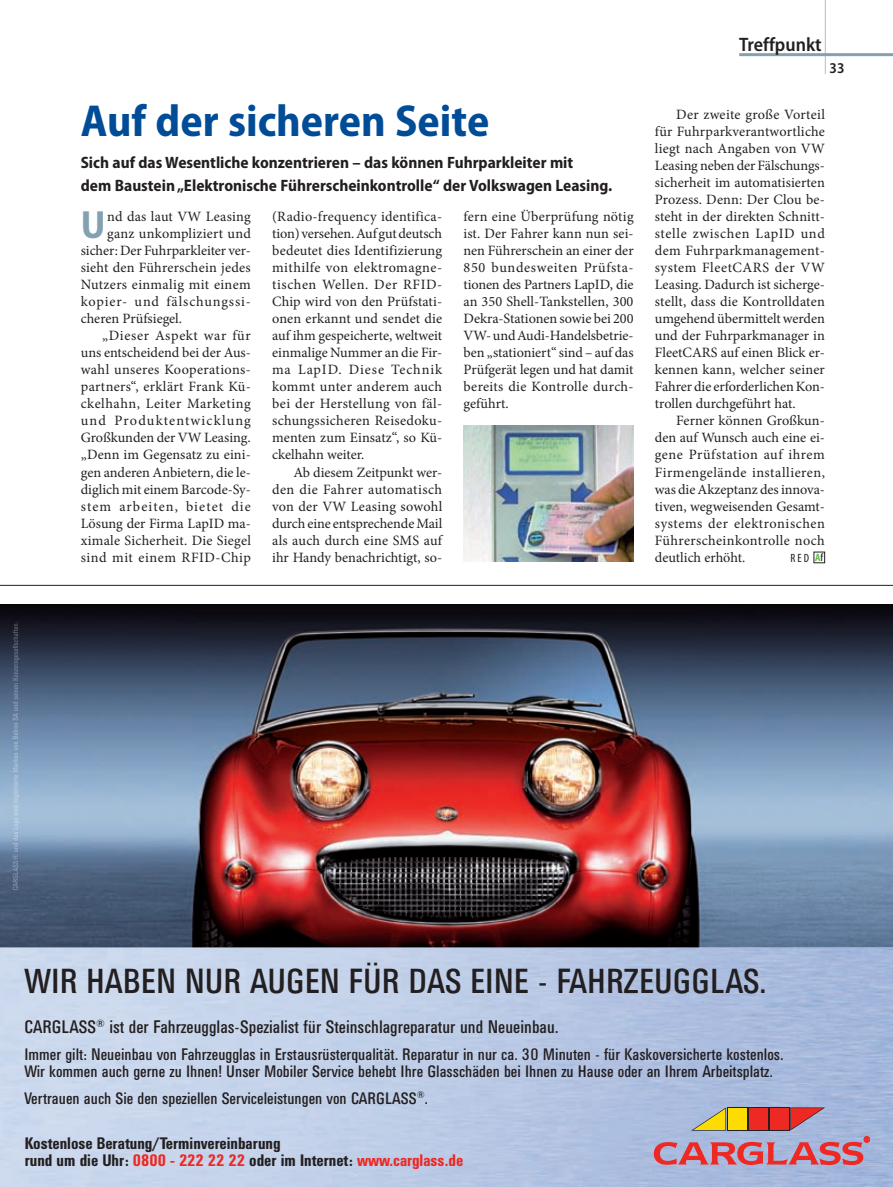
<style>
.page{position:relative;width:893px;height:1187px;background:#fff}
.page>*{position:absolute;margin:0;border:0;box-sizing:border-box;transform-origin:0 0}
.t1{font:700 semi-condensed 45px "Myriad Pro";color:#014c97}
.t2{font:700 semi-condensed 39.45px "Myriad Pro";color:#83a1b0}
.t3{font:34.5px "Univers Condensed BQ";color:#231f20}
.t4{font:600 semi-condensed 19.5px "Myriad Pro";color:#231f20}
.t5{font:18px "Univers Condensed BQ";color:#231f20}
.t6{font:16.5px/16.5px "Univers Condensed BQ";color:#231f20}
.t7{font:700 semi-condensed 16.5px/22.5px "Myriad Pro";color:#231f20}
.t8{font:700 16.5px/16.5px "Univers Condensed BQ";color:#231f20}
.t9{font:600 semi-condensed 15px "Myriad Pro";color:#231f20}
.t10{font:14.25px/17px "Minion Pro";letter-spacing:.01em;color:#231f20;text-align:justify}
.t11{font:14.25px "Minion Pro";letter-spacing:.035em;color:#231f20}
.t12{font:14.25px "Minion Pro";letter-spacing:.06em;color:#231f20}
.t13{font:14.25px "Minion Pro";letter-spacing:.075em;color:#231f20}
.t14{font:14.25px "Minion Pro";letter-spacing:.08em;color:#231f20}
.t15{font:14.25px "Minion Pro";letter-spacing:.045em;color:#231f20}
.t16{font:condensed 12px "Myriad Pro";color:#231f20}
.s1{font-family:"Meta OT";font-weight:700;font-stretch:normal;font-size:10.5px;color:#60b745}
.s2{font-family:"Meta OT";font-weight:500;font-stretch:normal;font-size:10.5px}
.s3{color:#ee2823}
</style>
<div class="page">
<hr style="left:825px;top:0;width:1px;height:74px;background:#b1bec6">
<hr style="left:739px;top:53px;width:154px;height:3px;background:#83a1b0">
<img style="left:0;top:947px;width:893px;height:239px">
<svg style="left:654px;top:1136px;width:216px;height:28px;background:#c08498"></svg>
<svg style="left:727px;top:1107px;width:20px;height:23px"></svg>
<div style="left:728px;top:1107px;width:18px;height:22px;background:#ffdc01"></div>
<svg style="left:691px;top:1107px;width:35px;height:23px"></svg>
<svg style="left:790px;top:1107px;width:35px;height:23px"></svg>
<svg style="left:769px;top:1107px;width:20px;height:23px"></svg>
<div style="left:770px;top:1107px;width:19px;height:22px;background:#ee2823"></div>
<svg style="left:748px;top:1107px;width:20px;height:23px"></svg>
<div style="left:749px;top:1107px;width:19px;height:22px;background:#ee2823"></div>
<img style="left:0;top:604px;width:893px;height:343px">
<img style="left:13px;top:621px;width:6px;height:268px">
<hr style="left:0;top:585px;width:893px;height:1px;background:#231f20">
<div style="left:814px;top:551px;width:11px;height:12px;border:1px solid #231f20"></div>
<img style="left:463px;top:425px;width:171px;height:136px">
<h1 class="t1" style="left:81px;top:96px;width:410px">Auf der sicheren Seite</h1>
<p class="t7" style="left:81px;top:152px;width:533px">Sich auf das Wesentliche konzentrieren – das können Fuhrparkleiter mit<br>dem Baustein „Elektronische Führerscheinkontrolle“ der Volkswagen Leasing.</p>
<h2 class="t2" style="left:81px;top:203px;width:26px">U</h2>
<p class="t10" style="left:107px;top:208px;width:145px">nd das laut VW Leasing</p>
<p class="t10" style="left:107px;top:225px;width:145px">ganz unkompliziert und</p>
<p class="t10" style="left:81px;top:242px;width:172px">sicher: Der Fuhrparkleiter ver-</p>
<p class="t10" style="left:81px;top:259px;width:171px">sieht den Führerschein jedes</p>
<p class="t10" style="left:81px;top:276px;width:171px">Nutzers einmalig mit einem</p>
<p class="t12" style="left:81px;top:292px;width:172px">kopier- und fälschungssi-</p>
<p class="t10" style="left:81px;top:310px;width:103px">cheren Prüfsiegel.</p>
<p class="t15" style="left:102px;top:326px;width:150px">„Dieser Aspekt war für</p>
<p class="t10" style="left:81px;top:344px;width:172px">uns entscheidend bei der Aus-</p>
<p class="t10" style="left:81px;top:361px;width:172px">wahl unseres Kooperations-</p>
<p class="t10" style="left:81px;top:378px;width:172px">partners“, erklärt Frank Kü-</p>
<p class="t11" style="left:81px;top:394px;width:171px">ckelhahn, Leiter Marketing</p>
<p class="t14" style="left:81px;top:411px;width:172px">und Produktentwicklung</p>
<p class="t10" style="left:81px;top:429px;width:172px">Großkunden der VW Leasing.</p>
<p class="t10" style="left:81px;top:446px;width:172px">„Denn im Gegensatz zu eini-</p>
<p class="t10" style="left:81px;top:463px;width:172px">gen anderen Anbietern, die le-</p>
<p class="t10" style="left:81px;top:480px;width:172px">diglich mit einem Barcode-Sy-</p>
<p class="t13" style="left:81px;top:496px;width:172px">stem arbeiten, bietet die</p>
<p class="t10" style="left:81px;top:514px;width:172px">Lösung der Firma LapID ma-</p>
<p class="t10" style="left:81px;top:531px;width:172px">ximale Sicherheit. Die Siegel</p>
<p class="t11" style="left:81px;top:547px;width:172px">sind mit einem RFID-Chip</p>
<p class="t10" style="left:272px;top:208px;width:172px">(Radio-frequency identifica&shy;tion) versehen. Auf gut deutsch bedeutet dies Identifizierung mithilfe von elektromagne&shy;tischen Wellen. Der RFID-Chip wird von den Prüfstati&shy;onen erkannt und sendet die auf ihm gespeicherte, weltweit einmalige Nummer an die Fir&shy;ma LapID. Diese Technik kommt unter anderem auch bei der Herstellung von fäl&shy;schungssicheren Reisedoku&shy;menten zum Einsatz“, so Kü&shy;ckelhahn weiter.</p>
<p class="t10" style="left:272px;top:463px;width:172px;text-indent:21px">Ab diesem Zeitpunkt wer&shy;den die Fahrer automatisch von der VW Leasing sowohl durch eine entsprechende Mail als auch durch eine SMS auf ihr Handy benachrichtigt, so-</p>
<p class="t10" style="left:463px;top:208px;width:172px">fern eine Überprüfung nötig ist. Der Fahrer kann nun sei&shy;nen Führerschein an einer der 850 bundesweiten Prüf-sta&shy;tionen des Partners Lap-ID, die an 350 Shell-Tankstellen, 300<br>Dekra-Stationen sowie bei 200<br>VW- und Audi-Handelsbetrie&shy;ben „stationiert“ sind – auf das Prüfgerät legen und hat damit bereits die Kontrolle durch&shy;geführt.</p>
<h3 class="t4" style="left:739px;top:33px;width:84px">Treffpunkt</h3>
<p class="t9" style="left:829px;top:60px;width:16px">33</p>
<p class="t10" style="left:655px;top:106px;width:172px;text-indent:21px">Der zweite große Vorteil für Fuhrparkverantwortliche liegt nach Angaben von VW Leasing neben der Fälschungs&shy;sicherheit im automatisierten Prozess. Denn: Der Clou be&shy;steht in der direkten Schnitt&shy;stelle zwischen LapID und dem Fuhrparkmanagement&shy;system FleetCARS der VW Leasing. Dadurch ist sicherge&shy;stellt, dass die Kontrolldaten umgehend übermittelt werden und der Fuhrparkmanager in FleetCARS auf einen Blick er&shy;kennen kann, welcher seiner Fahrer die erforderlichen Kon&shy;trollen durchgeführt hat.</p>
<p class="t10" style="left:655px;top:412px;width:172px;text-indent:21px">Ferner können Großkun&shy;den auf Wunsch auch eine ei&shy;gene Prüfstation auf ihrem Firmengelände installieren, was die Akzeptanz des innova&shy;tiven, wegweisenden Gesamt&shy;systems der elektronischen Führerscheinkontrolle noch deutlich erhöht.</p>
<p class="t16" style="left:791px;top:550px;width:34px">RED <span class="s1">A</span><span class="s2">f</span></p>
<h3 class="t3" style="left:24px;top:962px;width:743px">WIR HABEN NUR AUGEN FÜR DAS EINE - FAHRZEUGGLAS.</h3>
<p class="t5" style="left:24px;top:1017px;width:536px">CARGLASS<sup>®</sup> ist der Fahrzeugglas-Spezialist für Steinschlagreparatur und Neueinbau.</p>
<p class="t6" style="left:24px;top:1046px;width:760px">Immer gilt: Neueinbau von Fahrzeugglas in Erstausrüsterqualität. Reparatur in nur ca. 30 Minuten - für Kaskoversicherte kostenlos.<br>Wir kommen auch gerne zu Ihnen! Unser Mobiler Service behebt Ihre Glasschäden bei Ihnen zu Hause oder an Ihrem Arbeitsplatz.</p>
<p class="t6" style="left:24px;top:1090px;width:405px">Vertrauen auch Sie den speziellen Serviceleistungen von CARGLASS<sup>®</sup>.</p>
<p class="t8" style="left:25px;top:1135px;width:440px">Kostenlose Beratung/Terminvereinbarung<br>rund um die Uhr: <span class="s3">0800 - 222 22 22</span> oder im Internet: <span class="s3">www.carglass.de</span></p>
</div>
